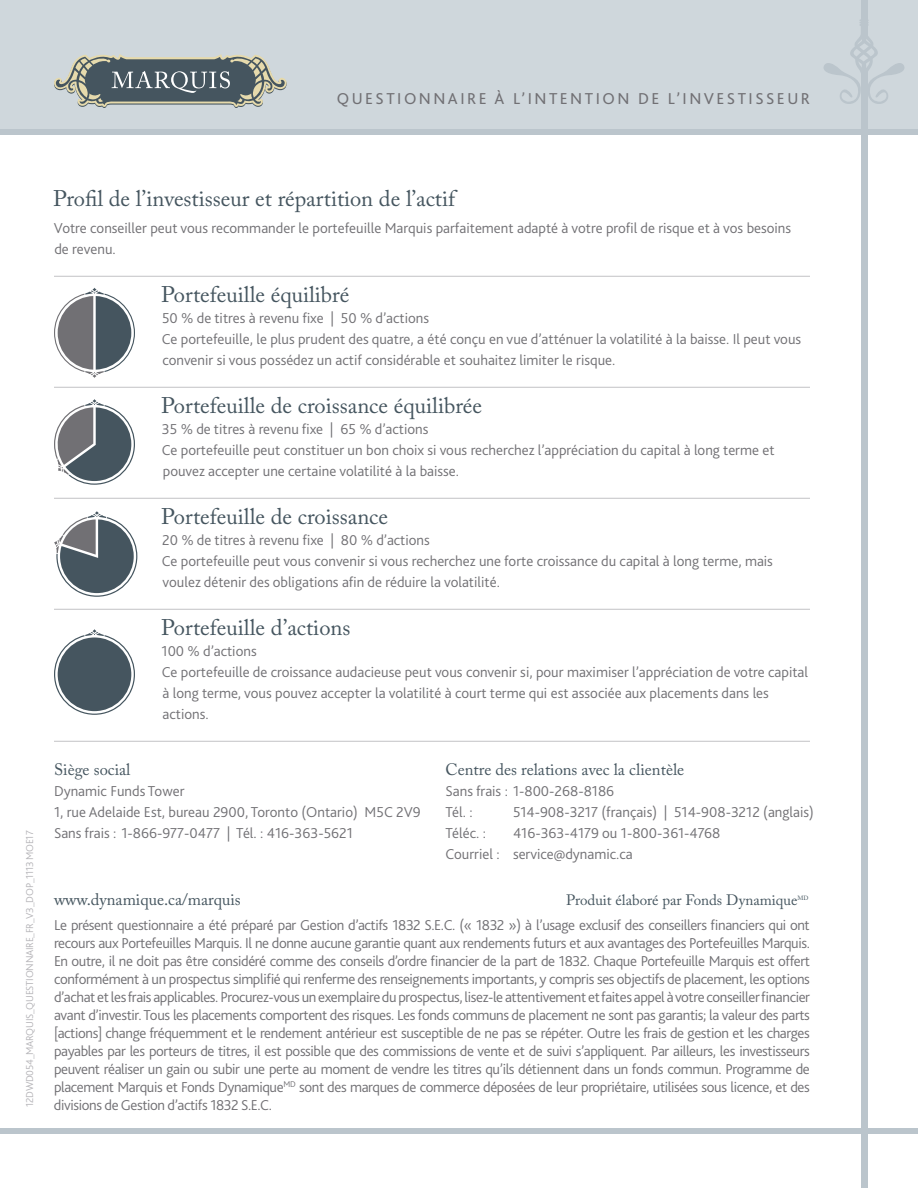
<style>
.page{position:relative;width:918px;height:1188px;background:#fff}
.page>*{position:absolute;margin:0;border:0;box-sizing:border-box;transform-origin:0 0}
.t1{font:22.5px "Adobe Caslon Pro";color:#45555f}
.t2{font:16.5px "Adobe Caslon Pro";color:#45555f}
.t3{font:16.5px "Bliss 2";letter-spacing:.15em;color:#717074}
.t4{font:300 15px/21px "Bliss 2";color:#717074}
.t5{font:15px "Adobe Caslon Pro";color:#45555f}
.t6{font:300 10.5px "Bliss 2";letter-spacing:-.02em;color:#b4b3b7}
.t7{font:6.15px "Adobe Caslon Pro";color:#45555f}
</style>
<div class="page">
<div style="left:0;top:0;width:918px;height:135px;background:#cfd7dc"></div>
<div style="left:861px;top:72px;width:6px;height:1116px;background:#bbc5cc"></div>
<div style="left:861px;top:0;width:6px;height:37px;background:#bbc5cc"></div>
<svg style="left:824px;top:19px;width:80px;height:87px"></svg>
<div style="left:0;top:129px;width:918px;height:6px;background:#bbc5cc"></div>
<div style="left:0;top:1128px;width:918px;height:6px;background:#bbc5cc"></div>
<svg style="left:54px;top:54px;width:233px;height:54px"></svg>
<hr style="left:54px;top:276px;width:756px;height:1px;background:#c2c2c5">
<hr style="left:54px;top:387px;width:756px;height:1px;background:#c2c2c5">
<hr style="left:54px;top:498px;width:756px;height:1px;background:#c2c2c5">
<hr style="left:54px;top:609px;width:756px;height:1px;background:#c2c2c5">
<hr style="left:54px;top:741px;width:756px;height:1px;background:#c2c2c5">
<svg style="left:54px;top:288px;width:81px;height:90px"></svg>
<svg style="left:54px;top:399px;width:81px;height:86px"></svg>
<svg style="left:54px;top:511px;width:83px;height:86px"></svg>
<svg style="left:54px;top:629px;width:81px;height:86px"></svg>
<p class="t3" style="left:337px;top:88px;width:475px">QUESTIONNAIRE À L’INTENTION DE L’INVESTISSEUR</p>
<p class="t6" style="left:23px;top:1107px;width:278px;rotate:-90deg">12DWD054_Marquis_Questionnai re_FR_V3_DOP_1113 MOE17</p>
<h1 class="t1" style="left:53px;top:185px;width:403px">Profil de l’investisseur et répartition de l’actif</h1>
<p class="t4" style="left:54px;top:217px;width:739px">Votre conseiller peut vous recommander le portefeuille Marquis parfaitement adapté à votre profil de risque et à vos besoins de revenu.</p>
<h1 class="t1" style="left:161px;top:281px;width:190px">Portefeuille équilibré</h1>
<p class="t4" style="left:162px;top:307px;width:641px">50 % de titres à revenu fixe | 50 % d’actions<br>Ce portefeuille, le plus prudent des quatre, a été conçu en vue d’atténuer la volatilité à la baisse. Il peut vous convenir si vous possédez un actif considérable et souhaitez limiter le risque.</p>
<h1 class="t1" style="left:161px;top:392px;width:322px">Portefeuille de croissance équilibrée</h1>
<p class="t4" style="left:162px;top:418px;width:614px">35 % de titres à revenu fixe | 65 % d’actions<br>Ce portefeuille peut constituer un bon choix si vous recherchez l’appréciation du capital à long terme et pouvez accepter une certaine volatilité à la baisse.</p>
<h1 class="t1" style="left:161px;top:503px;width:228px">Portefeuille de croissance</h1>
<p class="t4" style="left:162px;top:529px;width:613px">20 % de titres à revenu fixe | 80 % d’actions<br>Ce portefeuille peut vous convenir si vous recherchez une forte croissance du capital à long terme, mais voulez détenir des obligations afin de réduire la volatilité.</p>
<h1 class="t1" style="left:161px;top:614px;width:191px">Portefeuille d’actions</h1>
<p class="t4" style="left:162px;top:640px;width:648px">100 % d’actions<br>Ce portefeuille de croissance audacieuse peut vous convenir si, pour maximiser l’appréciation de votre capital à long terme, vous pouvez accepter la volatilité à court terme qui est associée aux placements dans les actions.</p>
<p class="t2" style="left:54px;top:760px;width:78px">Siège social</p>
<p class="t4" style="left:54px;top:780px;width:368px">Dynamic Funds Tower<br>1, rue Adelaide Est, bureau 2900, Toronto (Ontario) M5C 2V9<br>Sans frais : 1-866-977-0477 | Tél. : 416-363-5621</p>
<p class="t2" style="left:446px;top:760px;width:240px">Centre des relations avec la clientèle</p>
<p class="t4" style="left:446px;top:780px;width:170px">Sans frais : 1-800-268-8186<br>Tél. :</p>
<p class="t4" style="left:513px;top:801px;width:302px">514-908-3217 (français) | 514-908-3212 (anglais)</p>
<p class="t4" style="left:446px;top:822px;width:42px">Téléc. :</p>
<p class="t4" style="left:446px;top:822px;width:277px;text-indent:68px">416-363-4179 ou 1-800-361-4768<br>Courriel : service@dynamic.ca</p>
<p class="t2" style="left:54px;top:890px;width:188px">www.dynamique.ca/marquis</p>
<p class="t5" style="left:566px;top:891px;width:233px">Produit élaboré par Fonds Dynamique</p>
<p class="t7" style="left:798px;top:895px;width:12px">MD</p>
<p class="t4" style="left:54px;top:916px;width:758px;line-height:18px;text-align:justify">Le présent questionnaire a été préparé par Gestion d’actifs 1832 S.E.C. (« 1832 ») à l’usage exclusif des conseillers financiers qui ont recours aux Portefeuilles Marquis. Il ne donne aucune garantie quant aux rendements futurs et aux avantages des Portefeuilles Marquis.<br>En outre, il ne doit pas être considéré comme des conseils d’ordre financier de la part de 1832. Chaque Portefeuille Marquis est offert conformément à un prospectus simplifié qui renferme des renseignements importants, y compris ses objectifs de placement, les options d’achat et les frais applicables. Procurez-vous un exemplaire du prospectus, lisez-le attentivement et faites appel à votre conseiller financier avant d’investir. Tous les placements comportent des risques. Les fonds communs de placement ne sont pas garantis; la valeur des parts [actions] change fréquemment et le rendement antérieur est susceptible de ne pas se répéter. Outre les frais de gestion et les charges payables par les porteurs de titres, il est possible que des commissions de vente et de suivi s’appliquent. Par ailleurs, les investisseurs peuvent réaliser un gain ou subir une perte au moment de vendre les titres qu’ils détiennent dans un fonds commun. Programme de placement Marquis et Fonds Dynamique<sup>MD</sup> sont des marques de commerce déposées de leur propriétaire, utilisées sous licence, et des divisions de Gestion d’actifs 1832 S.E.C.</p>
</div>
